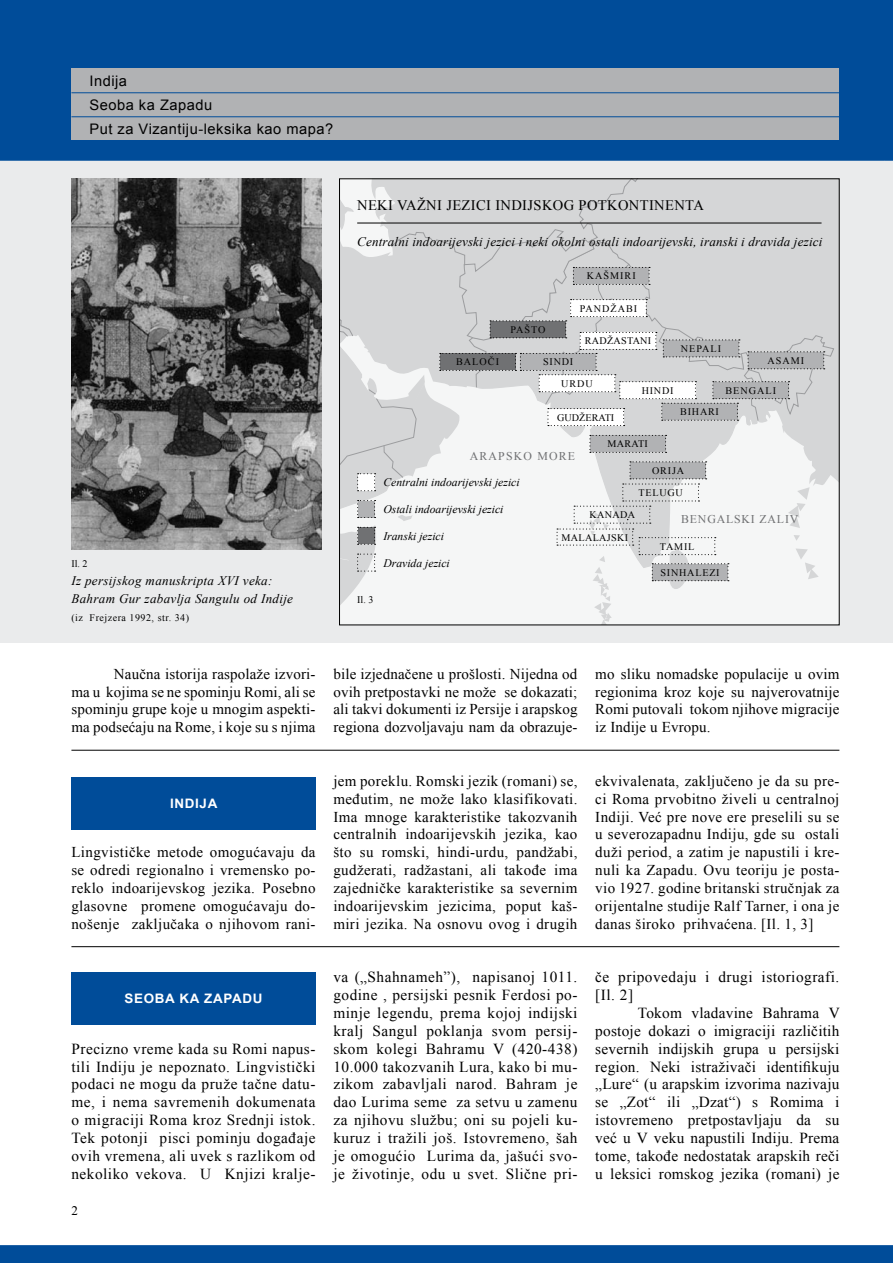
<style>
.page{position:relative;width:893px;height:1263px;background:#fff}
.page>*{position:absolute;margin:0;border:0;box-sizing:border-box;transform-origin:0 0}
.t1{font:15.3px/17.9px "Times New Roman";letter-spacing:.035em;color:#000;text-align:justify}
.t2{font:15px/17.9px "Times New Roman";letter-spacing:.01em;color:#000;text-align:justify}
.t3{font:14.55px/24px "Arial";letter-spacing:.035em;color:#000}
.t4{font:14.55px "Times New Roman";letter-spacing:.025em;color:#000}
.t5{font:italic 13.05px/17.9px "Times New Roman";letter-spacing:.015em;color:#000}
.t6{font:700 13.05px "Arial";letter-spacing:.05em;color:#fff}
.t7{font:11.85px "Times New Roman";letter-spacing:.07em;color:#707173}
.t8{font:italic 11.55px "Times New Roman";color:#000}
.t9{font:10.05px "Times New Roman";letter-spacing:.075em;color:#000}
.t10{font:10.05px "Times New Roman";letter-spacing:.05em;color:#000}
.t11{font:10.05px "Times New Roman";letter-spacing:.03em;color:#000}
.t12{font:10.05px "Times New Roman";letter-spacing:.1em;color:#000}
</style>
<div class="page">
<div style="left:0;top:0;width:893px;height:643px;background:#eaebec"></div>
<svg style="left:884px;top:0;width:9px;height:161px"></svg>
<div style="left:0;top:0;width:884px;height:161px;background:#004c99"></div>
<div style="left:0;top:1245px;width:893px;height:18px;background:#004c99"></div>
<hr style="left:71px;top:946px;width:768px;height:1px;background:#000">
<div style="left:71px;top:777px;width:244px;height:53px;background:#004c99"></div>
<div style="left:71px;top:972px;width:244px;height:53px;background:#004c99"></div>
<hr style="left:71px;top:750px;width:768px;height:1px;background:#000">
<div style="left:71px;top:68px;width:768px;height:72px;background:#b1b2b4"></div>
<hr style="left:71px;top:92px;width:768px;height:1px;background:#004c99">
<hr style="left:71px;top:116px;width:768px;height:1px;background:#004c99">
<img style="left:71px;top:179px;width:250px;height:370px">
<svg style="left:339px;top:179px;width:500px;height:446px"></svg>
<p class="t3" style="left:89px;top:69px;width:245px">Indija<br>Seoba ka Zapadu<br>Put za Vizantiju-leksika kao mapa?</p>
<p class="t9" style="left:71px;top:557px;width:18px">Il. 2</p>
<p class="t5" style="left:71px;top:571px;width:223px">Iz persijskog manuskripta XVI veka:<br>Bahram Gur zabavlja Sangulu od Indije</p>
<p class="t10" style="left:71px;top:610px;width:119px">(iz Frejzera 1992, str. 34)</p>
<p class="t4" style="left:357px;top:195px;width:98px">Neki važni jezi</p>
<p class="t4" style="left:476px;top:195px;width:28px">ci indijs</p>
<p class="t4" style="left:542px;top:195px;width:163px">kog POTKONTINENTA</p>
<p class="t5" style="left:357px;top:232px;width:467px">Centralni indoarijevski jezici i neki okolni ostali indoarijevski, iranski i dravida jezici</p>
<p class="t12" style="left:587px;top:269px;width:51px">Kašmiri</p>
<p class="t9" style="left:456px;top:355px;width:17px">Balo</p>
<p class="t9" style="left:488px;top:355px;width:12px">či</p>
<p class="t9" style="left:510px;top:323px;width:37px">Pašto</p>
<p class="t9" style="left:580px;top:301px;width:15px">Pand</p>
<p class="t9" style="left:610px;top:301px;width:15px">žabi</p>
<p class="t9" style="left:585px;top:334px;width:36px">Radžastani</p>
<p class="t9" style="left:681px;top:342px;width:42px">Nepali</p>
<p class="t9" style="left:543px;top:355px;width:32px">Sindi</p>
<p class="t9" style="left:561px;top:377px;width:18px">Urdu</p>
<p class="t9" style="left:557px;top:410px;width:35px">Gudžerati</p>
<p class="t9" style="left:642px;top:384px;width:33px">hindi</p>
<p class="t9" style="left:767px;top:354px;width:38px">Asami</p>
<p class="t9" style="left:725px;top:384px;width:52px">Bengali</p>
<p class="t9" style="left:680px;top:405px;width:40px">Bihari</p>
<p class="t9" style="left:607px;top:437px;width:42px">Marati</p>
<p class="t7" style="left:470px;top:448px;width:107px">Araps ko More</p>
<p class="t8" style="left:383px;top:474px;width:138px">Centralni indoarijevski jezici</p>
<p class="t9" style="left:652px;top:464px;width:33px">Orija</p>
<p class="t9" style="left:638px;top:486px;width:30px">telugu</p>
<p class="t8" style="left:383px;top:501px;width:122px">Ostali indoarijevski jezici</p>
<p class="t8" style="left:383px;top:528px;width:62px">Iranski jezici</p>
<p class="t8" style="left:383px;top:555px;width:68px">Dravida jezici</p>
<p class="t9" style="left:357px;top:593px;width:18px">Il. 3</p>
<p class="t9" style="left:589px;top:508px;width:47px">Kanada</p>
<p class="t11" style="left:562px;top:530px;width:68px">Malalajs ki</p>
<p class="t7" style="left:681px;top:511px;width:116px">Bengals ki Zaliv</p>
<p class="t9" style="left:660px;top:539px;width:36px">tamil</p>
<p class="t9" style="left:660px;top:566px;width:61px">Sinhalezi</p>
<p class="t2" style="left:71px;top:664px;width:246px;text-indent:43px">Naučna istorija raspolaže izvori&shy;ma u kojima se ne spominju Romi, ali se spominju grupe koje u mnogim aspekti&shy;ma podsećaju na Rome, i koje su s njima</p>
<p class="t2" style="left:333px;top:664px;width:246px">bile izjednačene u prošlosti. Nijedna od ovih pretpostavki ne može se dokazati; ali takvi dokumenti iz Persije i arapskog regiona dozvoljavaju nam da obrazuje-</p>
<p class="t2" style="left:595px;top:664px;width:246px">mo sliku nomadske populacije u ovim regionima kroz koje su najverovatnije Romi putovali tokom njihove migracije iz Indije u Evropu.</p>
<p class="t6" style="left:170px;top:795px;width:49px">INDIJA</p>
<p class="t2" style="left:71px;top:843px;width:246px">Lingvističke metode omogućavaju da se odredi regionalno i vremensko po&shy;reklo indoarijevskog jezika. Posebno glasovne promene omogućavaju do&shy;nošenje zaključaka o njihovom rani-</p>
<p class="t6" style="left:124px;top:990px;width:139px">SEOBA KA ZAPADU</p>
<p class="t1" style="left:71px;top:1039px;width:246px">Precizno vreme kada su Romi napus&shy;tili Indiju je nepoznato. Lingvistički podaci ne mogu da pruže tačne datu&shy;me, i nema savremenih dokumenata o migraciji Roma kroz Srednji istok.<br>Tek potonji pisci pominju događaje ovih vremena, ali uvek s razlikom od nekoliko vekova. U Knjizi kralje-</p>
<p class="t2" style="left:333px;top:772px;width:246px">jem poreklu. Romski jezik (romani) se, međutim, ne može lako klasifikovati.<br>Ima mnoge karakteristike takozvanih centralnih indoarijevskih jezika, kao što su romski, hindi-urdu, pandžabi, gudžerati, radžastani, ali takođe ima zajedničke karakteristike sa severnim indoarijevskim jezicima, poput kaš&shy;miri jezika. Na osnovu ovog i drugih</p>
<p class="t2" style="left:595px;top:772px;width:246px">ekvivalenata, zaključeno je da su pre&shy;ci Roma prvobitno živeli u centralnoj Indiji. Već pre nove ere preselili su se u severozapadnu Indiju, gde su ostali duži period, a zatim je napustili i kre&shy;nuli ka Zapadu. Ovu teoriju je posta&shy;vio 1927. godine britanski stručnjak za orijentalne studije Ralf Tarner, i ona je danas široko prihvaćena. [Il. 1, 3]</p>
<p class="t1" style="left:333px;top:968px;width:246px">va („Shahnameh”), napisanoj 1011. godine , persijski pesnik Ferdosi po&shy;minje legendu, prema kojoj indijski kralj Sangul poklanja svom persij&shy;skom kolegi Bahramu V (420-438)<br>10.000 takozvanih Lura, kako bi mu&shy;zikom zabavljali narod. Bahram je dao Lurima seme za setvu u zamenu za njihovu službu; oni su pojeli ku&shy;kuruz i tražili još. Istovremeno, šah je omogućio Lurima da, jašući svo&shy;je životinje, odu u svet. Slične pri-</p>
<p class="t1" style="left:595px;top:968px;width:246px">če pripovedaju i drugi istoriografi. [Il. 2]</p>
<p class="t1" style="left:595px;top:1004px;width:246px;text-indent:43px">Tokom vladavine Bahrama V postoje dokazi o imigraciji različitih severnih indijskih grupa u persijski region. Neki istraživači identifikuju „Lure“ (u arapskim izvorima nazivaju se „Zot“ ili „Dzat“) s Romima i istovremeno pretpostavljaju da su već u V veku napustili Indiju. Prema tome, takođe nedostatak arapskih reči u leksici romskog jezika (romani) je</p>
</div>
